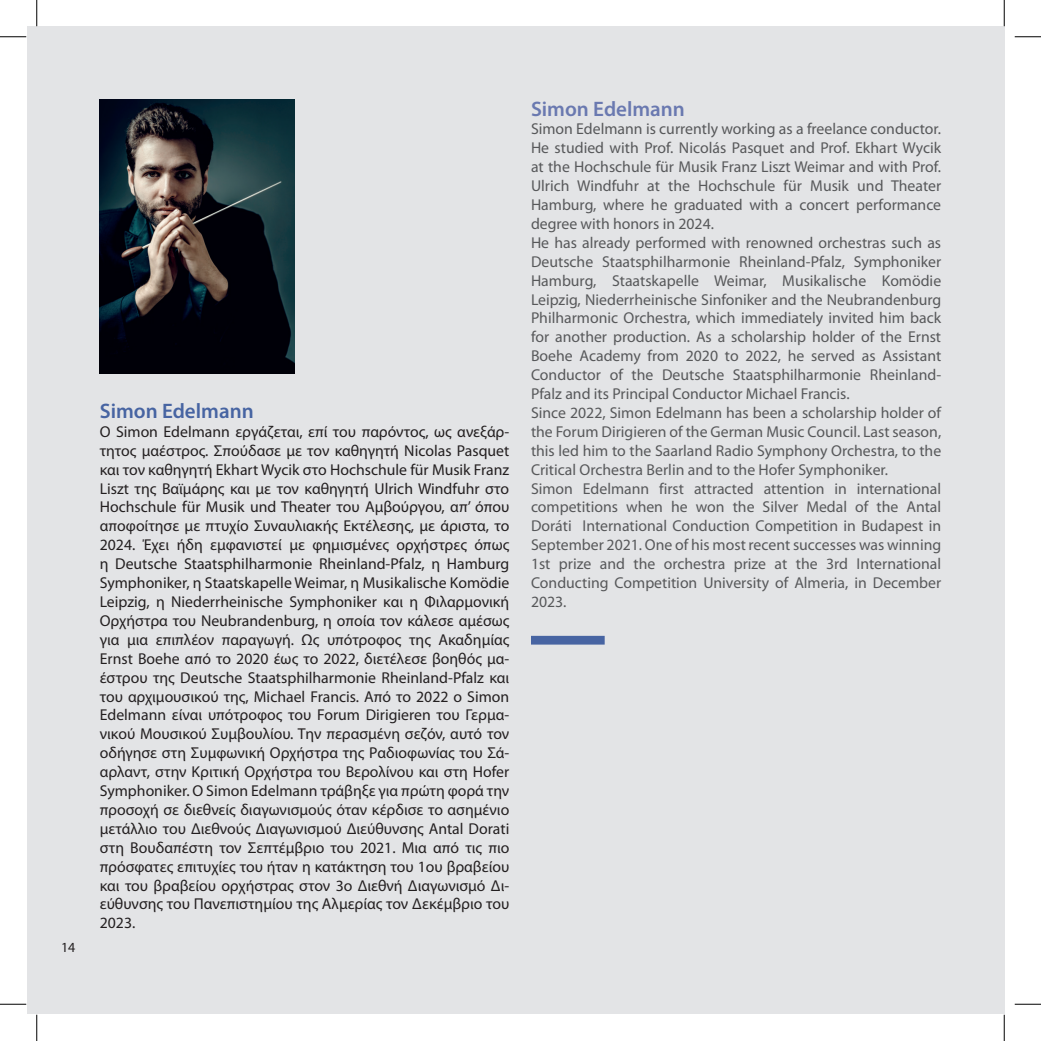
<style>
.page{position:relative;width:1041px;height:1041px;background:#fff}
.page>*{position:absolute;margin:0;border:0;box-sizing:border-box;transform-origin:0 0}
.t1{font:600 21px "Myriad Pro";color:#4764a2}
.t2{font:600 21px "Myriad Pro";color:#6a79b0}
.t3{font:15.75px/18.9px "Myriad Pro";color:#231f20;text-align:justify}
.t4{font:15.75px/18.9px "Myriad Pro";color:#57585a}
.t5{font:14px "Myriad Pro";color:#231f20}
</style>
<div class="page">
<div style="left:27px;top:27px;width:977px;height:987px;background:#e3e4e6"></div>
<img style="left:100px;top:100px;width:195px;height:273px">
<div style="left:531px;top:636px;width:74px;height:8px;background:#4764a2"></div>
<svg style="left:0;top:36px;width:26px;height:1px"></svg>
<svg style="left:1015px;top:36px;width:26px;height:1px"></svg>
<svg style="left:0;top:1004px;width:26px;height:1px"></svg>
<svg style="left:1015px;top:1004px;width:26px;height:1px"></svg>
<svg style="left:36px;top:0;width:1px;height:26px"></svg>
<svg style="left:36px;top:1015px;width:1px;height:26px"></svg>
<svg style="left:1004px;top:0;width:1px;height:26px"></svg>
<svg style="left:1004px;top:1015px;width:1px;height:26px"></svg>
<p class="t5" style="left:61px;top:938px;width:16px">14</p>
<h1 class="t1" style="left:100px;top:397px;width:155px">Simon Edelmann</h1>
<p class="t3" style="left:100px;top:422px;width:411px">Ο Simon Edelmann εργάζεται, επί του παρόντος, ως ανεξάρ&shy;τητος μαέστρος. Σπούδασε με τον καθηγητή Nicolas Pasquet και τον καθηγητή Ekhart Wycik στο Hochschule für Musik Franz Liszt της Βαϊμάρης και με τον καθηγητή Ulrich Windfuhr στο Hochschule für Musik und Theater του Αμβούργου, απ’ όπου αποφοίτησε με πτυχίο Συναυλιακής Εκτέλεσης, με άριστα, το 2024. Έχει ήδη εμφανιστεί με φημισμένες ορχήστρες όπως η Deutsche Staatsphilharmonie Rheinland-Pfalz, η Hamburg Symphoniker, η Staatskapelle Weimar, η Musikalische Komödie Leipzig, η Niederrheinische Symphoniker και η Φιλαρμονική Ορχήστρα του Neubrandenburg, η οποία τον κάλεσε αμέσως για μια επιπλέον παραγωγή. Ως υπότροφος της Ακαδημίας Ernst Boehe από το 2020 έως το 2022, διετέλεσε βοηθός μα&shy;έστρου της Deutsche Staatsphilharmonie Rheinland-Pfalz και του αρχιμουσικού της, Michael Francis. Από το 2022 ο Simon Edelmann είναι υπότροφος του Forum Dirigieren του Γερμα&shy;νικού Μουσικού Συμβουλίου. Την περασμένη σεζόν, αυτό τον οδήγησε στη Συμφωνική Ορχήστρα της Ραδιοφωνίας του Σά&shy;αρλαντ, στην Κριτική Ορχήστρα του Βερολίνου και στη Hofer Symphoniker. Ο Simon Edelmann τράβηξε για πρώτη φορά την προσοχή σε διεθνείς διαγωνισμούς όταν κέρδισε το ασημένιο μετάλλιο του Διεθνούς Διαγωνισμού Διεύθυνσης Antal Dorati στη Βουδαπέστη τον Σεπτέμβριο του 2021. Μια από τις πιο πρόσφατες επιτυχίες του ήταν η κατάκτηση του 1ου βραβείου και του βραβείου ορχήστρας στον 3ο Διεθνή Διαγωνισμό Δι&shy;εύθυνσης του Πανεπιστημίου της Αλμερίας τον Δεκέμβριο του 2023.</p>
<h1 class="t2" style="left:531px;top:95px;width:155px">Simon Edelmann</h1>
<p class="t4" style="left:531px;top:119px;width:412px">Simon Edelmann is currently working as a freelance conductor.<br>He studied with Prof. Nicolás Pasquet and Prof. Ekhart Wycik at the Hochschule für Musik Franz Liszt Weimar and with Prof.<br>Ulrich Windfuhr at the Hochschule für Musik und Theater Hamburg, where he graduated with a concert performance degree with honors in 2024.<br>He has already performed with renowned orchestras such as Deutsche Staatsphilharmonie Rheinland-Pfalz, Symphoniker Hamburg, Staatskapelle Weimar, Musikalische Komödie Leipzig, Niederrheinische Sinfoniker and the Neubrandenburg Philharmonic Orchestra, which immediately invited him back for another production. As a scholarship holder of the Ernst Boehe Academy from 2020 to 2022, he served as Assistant Conductor of the Deutsche Staatsphilharmonie Rheinland-Pfalz and its Principal Conductor Michael Francis.<br>Since 2022, Simon Edelmann has been a scholarship holder of the Forum Dirigieren of the German Music Council. Last season, this led him to the Saarland Radio Symphony Orchestra, to the Critical Orchestra Berlin and to the Hofer Symphoniker.<br>Simon Edelmann first attracted attention in international competitions when he won the Silver Medal of the Antal Doráti International Conduction Competition in Budapest in September 2021. One of his most recent successes was winning 1st prize and the orchestra prize at the 3rd International Conducting Competition University of Almeria, in December 2023.</p>
</div>
